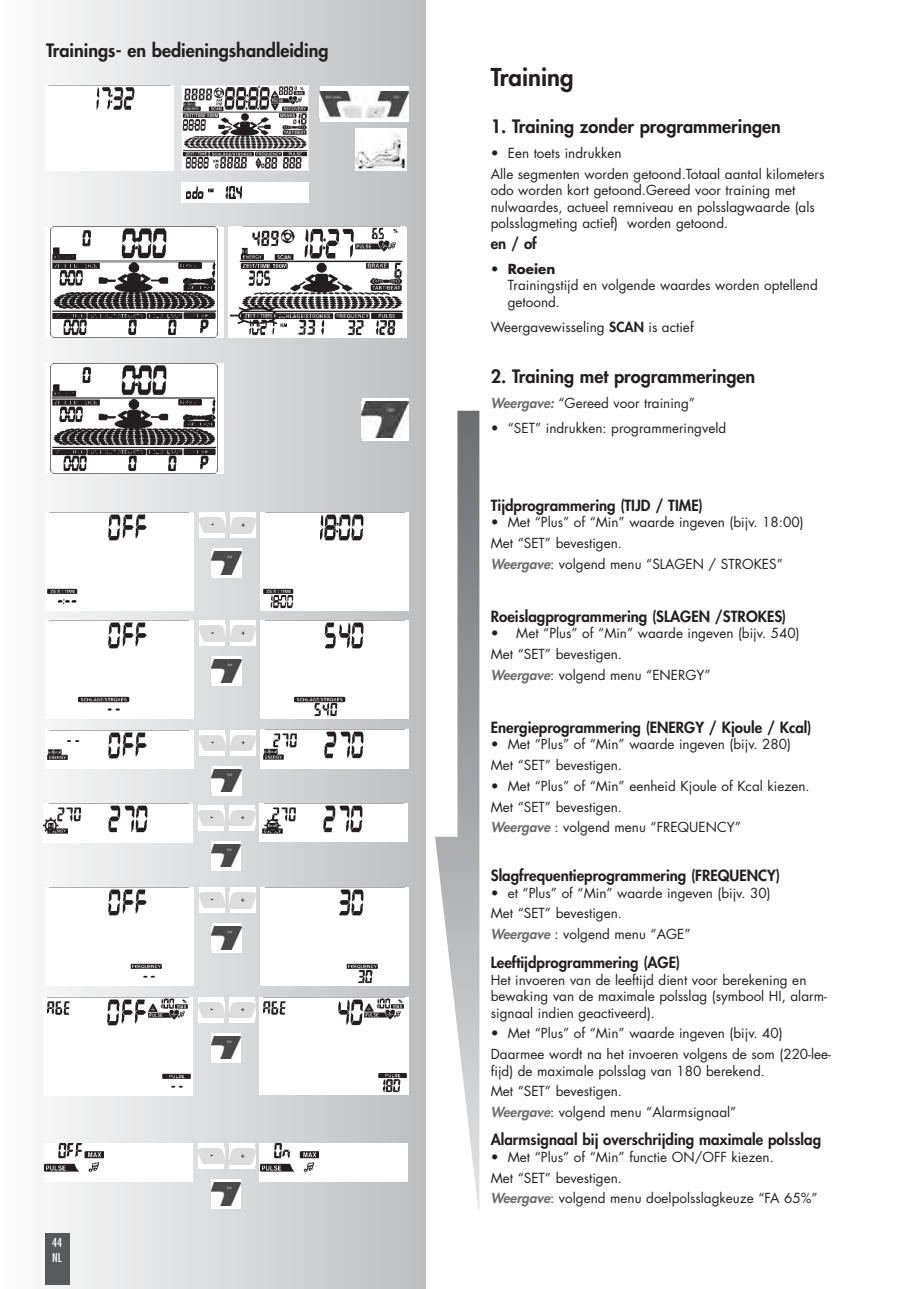
<style>
.page{position:relative;width:919px;height:1289px;background:#fff}
.page>*{position:absolute;margin:0;border:0;box-sizing:border-box;transform-origin:0 0}
.t1{font:800 24px "Futura";color:#231f20}
.t2{font:800 18px "Futura";color:#231f20}
.t3{font:800 18px "Futura CE";color:#231f20}
.t4{font:800 15px "Futura";color:#231f20}
.t5{font:13.5px/20.7px "Futura";color:#231f20}
.t6{font:condensed 12px/15.6px "Futura";color:#fff}
.s1{font-weight:700}
.s2{font-weight:800}
.s3{font-weight:800;font-style:italic;color:#6d6e70}
</style>
<div class="page">
<div style="left:0;top:0;width:425px;height:1288px;background:linear-gradient(to right,#fbfbfc,#bec0c2)"></div>
<div style="left:45px;top:1233px;width:24px;height:51px;background:#58595b"></div>
<svg style="left:435px;top:411px;width:44px;height:799px"></svg>
<img style="left:356px;top:128px;width:50px;height:43px">
<img style="left:45px;top:86px;width:128px;height:84px">
<div style="left:182px;top:182px;width:127px;height:21px;background:#fff"></div>
<img style="left:187px;top:187px;width:55px;height:11px">
<img style="left:181px;top:85px;width:128px;height:85px">
<svg style="left:45px;top:227px;width:178px;height:110px"></svg>
<img style="left:51px;top:227px;width:166px;height:110px">
<svg style="left:45px;top:363px;width:178px;height:110px"></svg>
<img style="left:51px;top:363px;width:166px;height:110px">
<div style="left:228px;top:227px;width:179px;height:110px;background:#fff"></div>
<img style="left:230px;top:227px;width:175px;height:109px">
<svg style="left:320px;top:87px;width:88px;height:35px"></svg>
<img style="left:320px;top:92px;width:88px;height:25px">
<img style="left:46px;top:512px;width:147px;height:98px">
<img style="left:261px;top:512px;width:147px;height:98px">
<div style="left:199px;top:512px;width:26px;height:26px;background:#fff"></div>
<img style="left:199px;top:517px;width:26px;height:16px">
<div style="left:230px;top:512px;width:25px;height:26px;background:#fff"></div>
<img style="left:230px;top:517px;width:26px;height:16px">
<div style="left:212px;top:548px;width:30px;height:30px;background:#fff"></div>
<img style="left:212px;top:551px;width:29px;height:23px">
<img style="left:46px;top:620px;width:147px;height:98px">
<img style="left:261px;top:620px;width:147px;height:98px">
<div style="left:199px;top:620px;width:26px;height:26px;background:#fff"></div>
<img style="left:199px;top:625px;width:26px;height:16px">
<div style="left:230px;top:620px;width:25px;height:26px;background:#fff"></div>
<img style="left:230px;top:625px;width:26px;height:16px">
<div style="left:212px;top:656px;width:30px;height:30px;background:#fff"></div>
<img style="left:212px;top:659px;width:29px;height:23px">
<img style="left:46px;top:730px;width:147px;height:38px">
<img style="left:261px;top:730px;width:147px;height:38px">
<div style="left:199px;top:730px;width:26px;height:25px;background:#fff"></div>
<img style="left:199px;top:735px;width:26px;height:15px">
<div style="left:230px;top:730px;width:25px;height:25px;background:#fff"></div>
<img style="left:230px;top:735px;width:26px;height:15px">
<div style="left:212px;top:765px;width:30px;height:30px;background:#fff"></div>
<img style="left:212px;top:769px;width:29px;height:23px">
<img style="left:44px;top:803px;width:149px;height:39px">
<img style="left:260px;top:803px;width:147px;height:38px">
<div style="left:198px;top:805px;width:26px;height:25px;background:#fff"></div>
<img style="left:198px;top:810px;width:26px;height:15px">
<div style="left:229px;top:805px;width:26px;height:25px;background:#fff"></div>
<img style="left:229px;top:810px;width:26px;height:15px">
<div style="left:211px;top:840px;width:30px;height:30px;background:#fff"></div>
<img style="left:211px;top:844px;width:29px;height:23px">
<img style="left:46px;top:887px;width:147px;height:98px">
<img style="left:261px;top:887px;width:147px;height:98px">
<div style="left:199px;top:887px;width:25px;height:25px;background:#fff"></div>
<img style="left:199px;top:892px;width:26px;height:15px">
<div style="left:230px;top:887px;width:25px;height:26px;background:#fff"></div>
<img style="left:230px;top:892px;width:26px;height:16px">
<div style="left:212px;top:922px;width:29px;height:30px;background:#fff"></div>
<img style="left:212px;top:926px;width:29px;height:23px">
<img style="left:44px;top:997px;width:149px;height:98px">
<img style="left:259px;top:997px;width:149px;height:97px">
<div style="left:198px;top:997px;width:26px;height:25px;background:#fff"></div>
<img style="left:198px;top:1002px;width:26px;height:15px">
<div style="left:229px;top:997px;width:26px;height:25px;background:#fff"></div>
<img style="left:229px;top:1002px;width:26px;height:15px">
<div style="left:211px;top:1032px;width:30px;height:30px;background:#fff"></div>
<img style="left:211px;top:1036px;width:29px;height:22px">
<div style="left:361px;top:398px;width:47px;height:43px;background:#fff"></div>
<img style="left:361px;top:401px;width:47px;height:36px">
<div style="left:44px;top:1143px;width:149px;height:38px;background:#fff"></div>
<img style="left:45px;top:1143px;width:58px;height:28px">
<div style="left:259px;top:1143px;width:149px;height:38px;background:#fff"></div>
<img style="left:260px;top:1143px;width:59px;height:28px">
<div style="left:198px;top:1143px;width:26px;height:25px;background:#fff"></div>
<img style="left:198px;top:1148px;width:26px;height:15px">
<div style="left:229px;top:1143px;width:26px;height:26px;background:#fff"></div>
<img style="left:229px;top:1148px;width:26px;height:16px">
<div style="left:211px;top:1178px;width:30px;height:30px;background:#fff"></div>
<img style="left:211px;top:1182px;width:29px;height:23px">
<h2 class="t3" style="left:46px;top:42px;width:284px">Trainings- en bedieningshandleiding</h2>
<p class="t6" style="left:52px;top:1235px;width:11px">44<br>NL</p>
<h1 class="t1" style="left:490px;top:66px;width:84px">Training</h1>
<h2 class="t2" style="left:490px;top:117px;width:292px">1. Training zonder programmeringen</h2>
<p class="t5" style="left:490px;top:144px;width:335px">• Een toets indrukken<br>Alle segmenten worden getoond.Totaal aantal kilometers</p>
<p class="t5" style="left:490px;top:183px;width:325px;line-height:16.5px">odo worden kort getoond.Gereed voor training met nulwaardes, actueel remniveau en polsslagwaarde (als polsslagmeting actief) worden getoond.</p>
<p class="t4" style="left:490px;top:236px;width:47px">en / of</p>
<p class="t5" style="left:507px;top:262px;width:311px;line-height:16.5px;text-indent:-17px">• <span class="s1">Roeien<br></span>Trainingstijd en volgende waardes worden optellend getoond.</p>
<p class="t5" style="left:490px;top:318px;width:204px">Weergavewisseling <span class="s2">SCAN</span> is actief</p>
<h2 class="t2" style="left:490px;top:368px;width:266px">2. Training met programmeringen</h2>
<p class="t5" style="left:490px;top:394px;width:206px"><span class="s3">Weergave:</span> “Gereed voor training”</p>
<p class="t5" style="left:490px;top:419px;width:237px">• “SET” indrukken: programmeringveld</p>
<p class="t4" style="left:490px;top:498px;width:213px">Tijdprogrammering (TIJD / TIME)</p>
<p class="t5" style="left:490px;top:513px;width:314px">• Met “Plus” of “Min” waarde ingeven (bijv. 18:00)<br>Met “SET” bevestigen.<br><span class="s3">Weergave</span>: volgend menu “SLAGEN / STROKES”</p>
<p class="t4" style="left:490px;top:609px;width:297px">Roeislagprogrammering (SLAGEN /STROKES)</p>
<p class="t5" style="left:490px;top:624px;width:310px">• Met “Plus” of “Min” waarde ingeven (bijv. 540)<br>Met “SET” bevestigen.<br><span class="s3">Weergave</span>: volgend menu “ENERGY”</p>
<p class="t4" style="left:490px;top:720px;width:322px">Energieprogrammering (ENERGY / Kjoule / Kcal)</p>
<p class="t5" style="left:490px;top:735px;width:302px">• Met “Plus” of “Min” waarde ingeven (bijv. 280)<br>Met “SET” bevestigen.</p>
<p class="t5" style="left:490px;top:776px;width:320px">• Met “Plus” of “Min” eenheid Kjoule of Kcal kiezen.<br>Met “SET” bevestigen.<br><span class="s3">Weergave</span> : volgend menu “FREQUENCY”</p>
<p class="t4" style="left:490px;top:868px;width:291px">Slagfrequentieprogrammering (FREQUENCY)</p>
<p class="t5" style="left:490px;top:883px;width:281px">• et “Plus” of “Min” waarde ingeven (bijv. 30)<br>Met “SET” bevestigen.<br><span class="s3">Weergave</span> : volgend menu “AGE”</p>
<p class="t4" style="left:490px;top:955px;width:191px">Leeftijdprogrammering (AGE)</p>
<p class="t5" style="left:490px;top:972px;width:337px;line-height:16.5px">Het invoeren van de leeftijd dient voor berekening en bewaking van de maximale polsslag (symbool HI, alarm&shy;signaal indien geactiveerd).</p>
<p class="t5" style="left:490px;top:1024px;width:342px">• Met “Plus” of “Min” waarde ingeven (bijv. 40)<br>Daarmee wordt na het invoeren volgens de som (220-lee-</p>
<p class="t5" style="left:490px;top:1061px;width:276px">fijd) de maximale polsslag van 180 berekend.<br>Met “SET” bevestigen.<br><span class="s3">Weergave</span>: volgend menu “Alarmsignaal”</p>
<p class="t4" style="left:490px;top:1132px;width:332px">Alarmsignaal bij overschrijding maximale polsslag</p>
<p class="t5" style="left:490px;top:1147px;width:328px">• Met “Plus” of “Min” functie ON/OFF kiezen.<br>Met “SET” bevestigen.<br><span class="s3">Weergave</span>: volgend menu doelpolsslagkeuze “FA 65%”</p>
</div>
